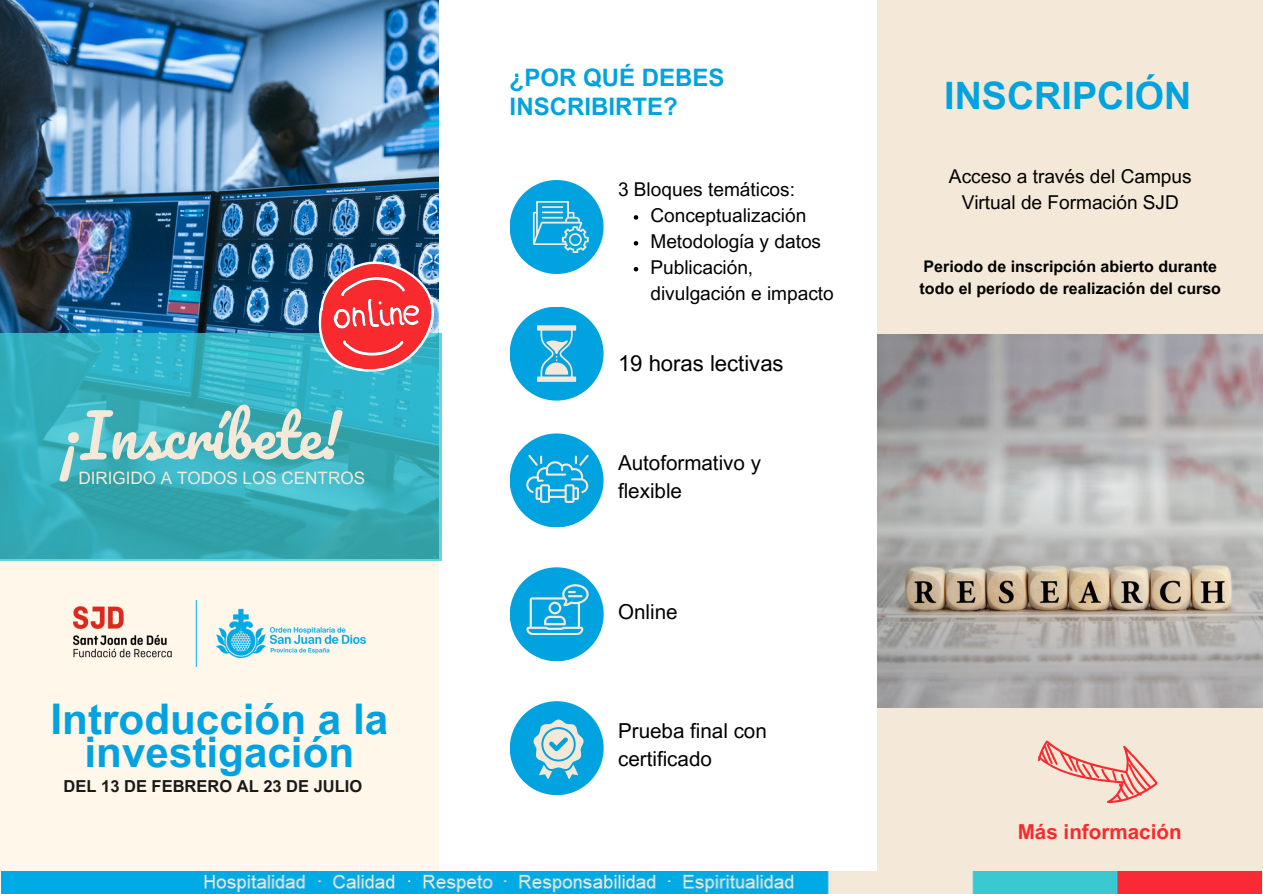
<style>
.page{position:relative;width:1263px;height:894px;background:#fff}
.page>*{position:absolute;margin:0;border:0;box-sizing:border-box;transform-origin:0 0}
.t1{font:58.05px "Pacifico";color:#f4e9d8}
.t2{font:700 42.15px/32.7px "Arial MT Pro";color:#00a3e0;text-align:center}
.t3{font:700 37.65px "Arial MT Pro";color:#00a3e0}
.t4{font:700 24px/29.2px "Arial MT Pro";color:#00a3e0}
.t5{font:22.05px "Arial MT Pro";color:#000}
.t6{font:20.55px/28.2px "Arial MT Pro";color:#000}
.t7{font:700 20.55px "Arial MT Pro";color:#f92a2d}
.t8{font:19.05px/25.8px "Arial MT Pro";color:#000;text-align:center}
.t9{font:17.1px "Arial MT Pro";color:#f4e9d8}
.t10{font:700 16.5px "Arial MT Pro";color:#191919}
.t11{font:700 16.05px/21.3px "Arial MT Pro";color:#000}
</style>
<div class="page">
<div style="left:878px;top:0;width:385px;height:440px;background:#f4e9d8"></div>
<img style="left:0;top:0;width:439px;height:333px">
<div style="left:0;top:559px;width:438px;height:334px;background:#fff7ea"></div>
<div style="left:878px;top:429px;width:385px;height:464px;background:#f4e9d8"></div>
<svg style="left:0;top:333px;width:442px;height:227px;background:#36afbb"></svg>
<img style="left:878px;top:335px;width:384px;height:372px">
<img style="left:73px;top:600px;width:293px;height:66px">
<div style="left:510px;top:306px;width:94px;height:94px;background:#00a3e0;border-radius:50%"></div>
<svg style="left:1037px;top:740px;width:121px;height:63px"></svg>
<svg style="left:634px;top:215px;width:4px;height:4px"></svg>
<svg style="left:634px;top:241px;width:4px;height:4px"></svg>
<svg style="left:634px;top:267px;width:4px;height:4px"></svg>
<img style="left:1px;top:871px;width:1260px;height:22px">
<img style="left:189px;top:862px;width:641px;height:31px">
<svg style="left:319px;top:260px;width:120px;height:111px;background:#c7626c"></svg>
<div style="left:510px;top:180px;width:94px;height:94px;background:#00a3e0;border-radius:50%"></div>
<svg style="left:533px;top:201px;width:56px;height:52px"></svg>
<svg style="left:537px;top:325px;width:39px;height:56px"></svg>
<div style="left:510px;top:433px;width:94px;height:94px;background:#00a3e0;border-radius:50%"></div>
<svg style="left:526px;top:454px;width:63px;height:49px"></svg>
<div style="left:510px;top:701px;width:94px;height:93px;background:#00a3e0;border-radius:50%"></div>
<svg style="left:533px;top:719px;width:51px;height:59px"></svg>
<div style="left:510px;top:567px;width:94px;height:94px;background:#00a3e0;border-radius:50%"></div>
<svg style="left:526px;top:584px;width:62px;height:50px"></svg>
<p class="t1" style="left:61px;top:405px;width:281px">¡Inscríbete!</p>
<h3 class="t9" style="left:78px;top:471px;width:288px">DIRIGIDO A TODOS LOS CENTROS</h3>
<p class="t2" style="left:51px;top:707px;width:339px">Introducción a la investigación</p>
<p class="t10" style="left:64px;top:779px;width:300px">DEL 13 DE FEBRERO AL 23 DE JULIO</p>
<p class="t4" style="left:510px;top:65px;width:216px">¿POR QUÉ DEBES<br>INSCRIBIRTE?</p>
<p class="t8" style="left:618px;top:179px;width:179px">3 Bloques temáticos:</p>
<h1 class="t8" style="left:650px;top:205px;width:157px">Conceptualización</h1>
<p class="t8" style="left:650px;top:230px;width:172px">Metodología y datos</p>
<h5 class="t8" style="left:650px;top:256px;width:185px;text-align:left">Publicación, divulgación e impacto</h5>
<p class="t5" style="left:618px;top:354px;width:167px">19 horas lectivas</p>
<p class="t6" style="left:618px;top:451px;width:144px">Autoformativo y flexible</p>
<h2 class="t6" style="left:618px;top:600px;width:61px">Online</h2>
<p class="t6" style="left:618px;top:719px;width:150px">Prueba final con certificado</p>
<h4 class="t3" style="left:944px;top:82px;width:249px">INSCRIPCIÓN</h4>
<p class="t8" style="left:949px;top:166px;width:244px">Acceso a través del Campus<br>Virtual de Formación SJD</p>
<p class="t11" style="left:920px;top:258px;width:303px">Periodo de inscripción abierto durante todo el período de realización del curso</p>
<p class="t7" style="left:1018px;top:823px;width:165px">Más información</p>
</div>
